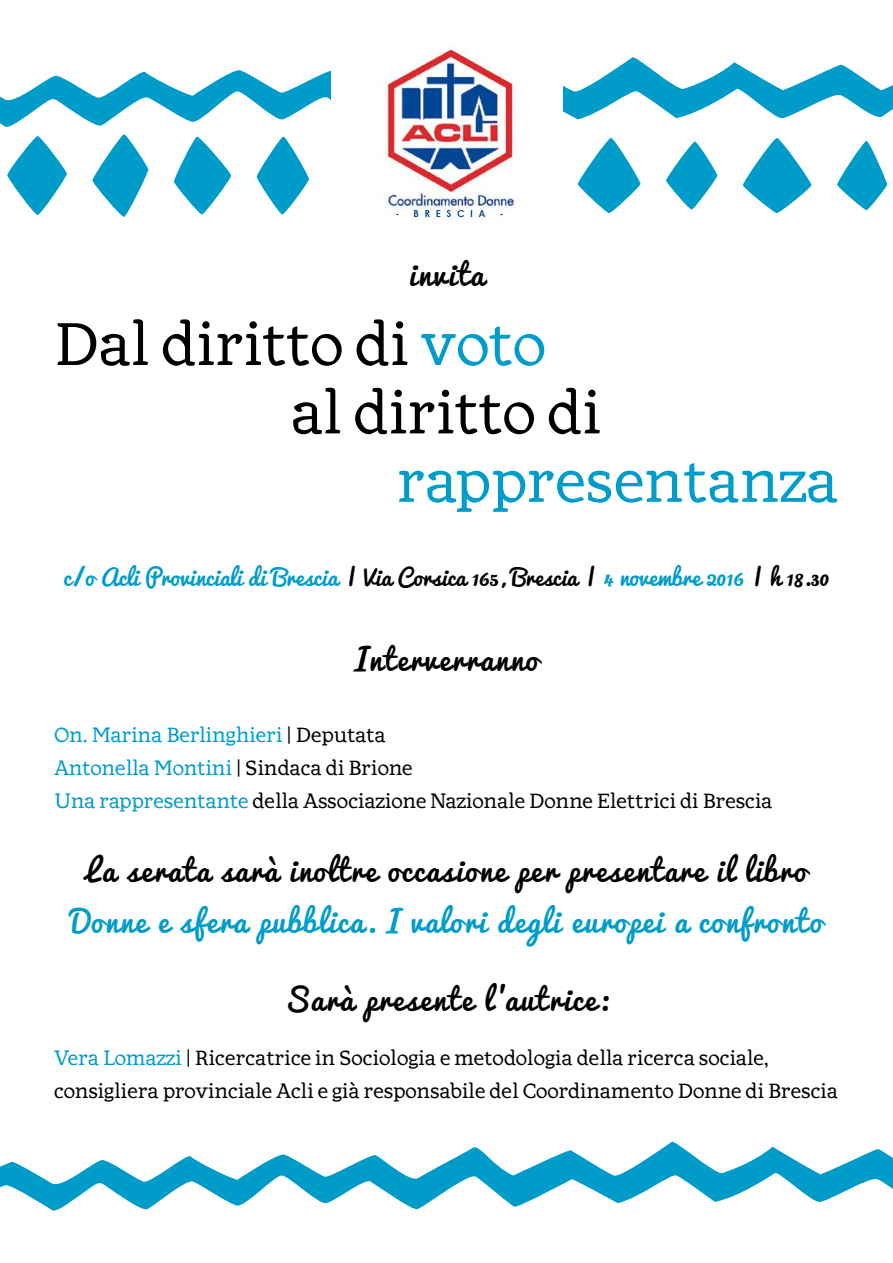
<style>
.page{position:relative;width:893px;height:1263px;background:#fff}
.page>*{position:absolute;margin:0;border:0;box-sizing:border-box;transform-origin:0 0}
.t1{font:57px/68.4px "Allejo";color:#000}
.t2{font:57px "Allejo";color:#009cca}
.t3{font:30px "Pacifico";letter-spacing:.05em;color:#000}
.t4{font:30px "Pacifico";letter-spacing:.05em;color:#009cca}
.t5{font:22.5px "Pacifico";color:#009cca}
.t6{font:19.5px/33px "Allejo";color:#000}
.s1{color:#009cca}
.s2{color:#000}
</style>
<div class="page">
<svg style="left:0;top:57px;width:893px;height:70px"></svg>
<svg style="left:7px;top:136px;width:60px;height:79px;fill:#009cc9"></svg>
<svg style="left:92px;top:134px;width:57px;height:83px"></svg>
<svg style="left:174px;top:136px;width:57px;height:79px"></svg>
<svg style="left:257px;top:137px;width:52px;height:78px"></svg>
<svg style="left:577px;top:138px;width:64px;height:75px;fill:#009cc9"></svg>
<svg style="left:666px;top:141px;width:51px;height:69px"></svg>
<svg style="left:743px;top:138px;width:69px;height:75px"></svg>
<svg style="left:837px;top:141px;width:50px;height:69px"></svg>
<div style="left:331px;top:0;width:231px;height:247px;background:#fff"></div>
<img style="left:385px;top:48px;width:132px;height:171px">
<svg style="left:0;top:1141px;width:893px;height:70px"></svg>
<h2 class="t3" style="left:409px;top:259px;width:77px">invita</h2>
<h1 class="t1" style="left:291px;top:308px;width:312px;text-indent:-237px">Dal diritto di <span class="s1">voto </span>al diritto di</h1>
<h1 class="t2" style="left:397px;top:445px;width:443px">rappresentanza</h1>
<p class="t5" style="left:64px;top:565px;width:767px">c/o Acli Provinciali di Brescia <span class="s2">| Via Corsica 165, Brescia |</span> 4 novembre 2016 <span class="s2">| h 18.30</span></p>
<h2 class="t3" style="left:355px;top:643px;width:185px">Interverranno</h2>
<p class="t6" style="left:54px;top:718px;width:720px"><span class="s1">On. Marina Berlinghieri</span> | Deputata<br><span class="s1">Antonella Montini</span> | Sindaca di Brione<br><span class="s1">Una rappresentante</span> della Associazione Nazionale Donne Elettrici di Brescia</p>
<h2 class="t3" style="left:86px;top:854px;width:722px">La serata sarà inoltre occasione per presentare il libro</h2>
<h2 class="t4" style="left:71px;top:905px;width:753px">Donne e sfera pubblica. I valori degli europei a confronto</h2>
<h2 class="t3" style="left:285px;top:983px;width:325px">Sarà presente l ’autrice:</h2>
<p class="t6" style="left:54px;top:1041px;width:786px"><span class="s1">Vera Lomazzi</span> | Ricercatrice in Sociologia e metodologia della ricerca sociale, consigliera provinciale Acli e già responsabile del Coordinamento Donne di Brescia</p>
</div>
